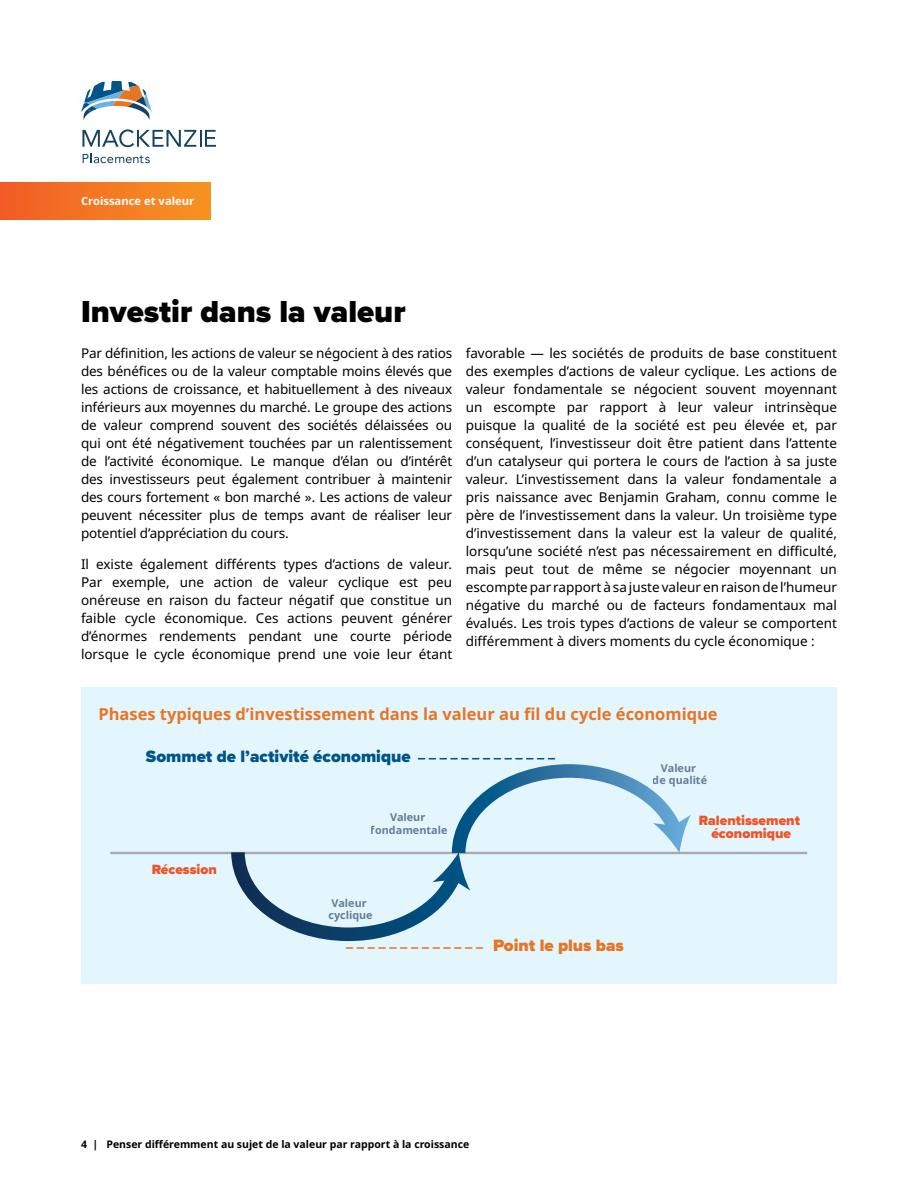
<style>
.page{position:relative;width:918px;height:1188px;background:#fff}
.page>*{position:absolute;margin:0;border:0;box-sizing:border-box;transform-origin:0 0}
.t1{font:900 31.5px "Proxima Nova";color:#000}
.t2{font:900 16.95px "Proxima Nova";color:#005486}
.t3{font:900 16.95px "Proxima Nova";color:#e87524}
.H4-orange{font:700 16.5px "Noto Sans";color:#e87524}
.t4{font:900 13.95px/14px "Proxima Nova";color:#f05328;text-align:center}
.body{font:13.5px/18px "Noto Sans";color:#000;text-align:justify}
.t5{font:700 11.25px "Noto Sans";color:#fff}
.t6{font:700 10.8px/12.5px "Noto Sans";color:#0f2d52;text-align:center}
.t7{font:700 10.5px "Noto Sans";color:#000}
</style>
<div class="page">
<div style="left:81px;top:687px;width:756px;height:297px;background:#e3f5fd"></div>
<div style="left:0;top:183px;width:211px;height:37px;background:linear-gradient(to right,#f15c25,#f79422)"></div>
<svg style="left:81px;top:81px;width:71px;height:39px"></svg>
<svg style="left:82px;top:129px;width:134px;height:18px"></svg>
<svg style="left:83px;top:153px;width:67px;height:10px"></svg>
<hr style="left:110px;top:852px;width:697px;height:2px;background:#a7a9ac">
<svg style="left:231px;top:764px;width:460px;height:177px"></svg>
<svg style="left:418px;top:758px;width:138px;height:2px"></svg>
<svg style="left:346px;top:947px;width:138px;height:2px"></svg>
<p class="t5" style="left:81px;top:193px;width:115px">Croissance et valeur</p>
<h2 class="t1" style="left:81px;top:288px;width:326px">Investir dans la valeur</h2>
<p class="body" style="left:81px;top:344px;width:373px">Par définition, les actions de valeur se négocient à des ratios des bénéfices ou de la valeur comptable moins élevés que les actions de croissance, et habituellement à des niveaux inférieurs aux moyennes du marché. Le groupe des actions de valeur comprend souvent des sociétés délaissées ou qui ont été négativement touchées par un ralentissement de l’activité économique. Le manque d’élan ou d’intérêt des investisseurs peut également contribuer à maintenir des cours fortement « bon marché ». Les actions de valeur peuvent nécessiter plus de temps avant de réaliser leur potentiel d’appréciation du cours.</p>
<p class="body" style="left:81px;top:556px;width:373px">Il existe également différents types d’actions de valeur.<br>Par exemple, une action de valeur cyclique est peu onéreuse en raison du facteur négatif que constitue un faible cycle économique. Ces actions peuvent générer d’énormes rendements pendant une courte période lorsque le cycle économique prend une voie leur étant</p>
<p class="body" style="left:466px;top:344px;width:373px">favorable — les sociétés de produits de base constituent des exemples d’actions de valeur cyclique. Les actions de valeur fondamentale se négocient souvent moyennant un escompte par rapport à leur valeur intrinsèque puisque la qualité de la société est peu élevée et, par conséquent, l’investisseur doit être patient dans l’attente d’un catalyseur qui portera le cours de l’action à sa juste valeur. L’investissement dans la valeur fondamentale a pris naissance avec Benjamin Graham, connu comme le père de l’investissement dans la valeur. Un troisième type d’investissement dans la valeur est la valeur de qualité, lorsqu’une société n’est pas nécessairement en difficulté, mais peut tout de même se négocier moyennant un escompte par rapport à sa juste valeur en raison de l’humeur négative du marché ou de facteurs fondamentaux mal évalués. Les trois types d’actions de valeur se comportent différemment à divers moments du cycle économique :</p>
<p class="H4-orange" style="left:98px;top:702px;width:621px">Phases typiques d’investissement dans la valeur au fil du cycle économique</p>
<p class="t2" style="left:146px;top:744px;width:266px">Sommet de l’activité économique</p>
<p class="t6" style="left:653px;top:762px;width:56px">Valeur<br>de qualité</p>
<p class="t4" style="left:699px;top:813px;width:103px">Ralentissement économique</p>
<p class="t6" style="left:371px;top:812px;width:78px">Valeur fondamentale</p>
<p class="t4" style="left:152px;top:862px;width:67px">Récession</p>
<p class="t6" style="left:328px;top:897px;width:46px;text-align:left">Valeur cyclique</p>
<p class="t3" style="left:493px;top:933px;width:132px">Point le plus bas</p>
<p class="t7" style="left:81px;top:1136px;width:390px">4 | Penser différemment au sujet de la valeur par rapport à la croissance</p>
</div>
